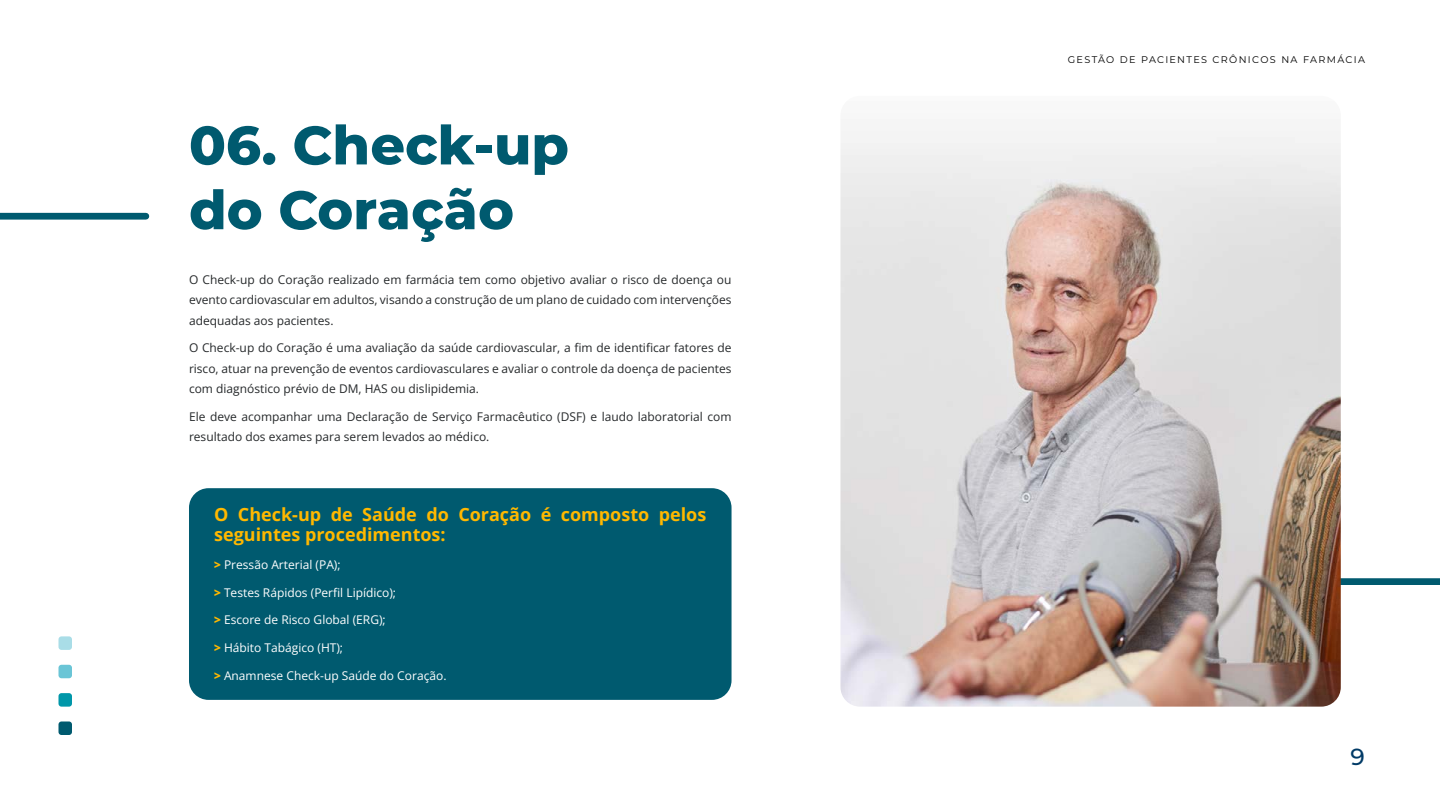
<style>
.page{position:relative;width:1440px;height:810px;background:#fff}
.page>*{position:absolute;margin:0;border:0;box-sizing:border-box;transform-origin:0 0}
.t1{font:800 54px/64.8px "Montserrat";color:#005a6f}
.t2{font:500 23.25px "Montserrat";color:#013a66}
.t3{font:700 18px/20.2px "Open Sans";color:#ffb800}
.t4{font:12px/20.2px "Open Sans";color:#25282a;text-align:justify}
.t5{font:12px "Open Sans";color:#fff}
.t6{font:9.68px "Montserrat";letter-spacing:.14em;color:#000}
.s1{font-weight:800;color:#ffb800}
</style>
<div class="page">
<div style="left:58px;top:722px;width:14px;height:13px;background:#005a6f;border-radius:3px"></div>
<div style="left:58px;top:693px;width:14px;height:14px;background:#0097a9;border-radius:3px"></div>
<div style="left:58px;top:665px;width:14px;height:13px;background:#6ac5d6;border-radius:3px"></div>
<div style="left:58px;top:636px;width:14px;height:14px;background:#a9dde7;border-radius:3px"></div>
<div style="left:189px;top:488px;width:543px;height:212px;background:#005a6f;border-radius:20px"></div>
<div style="left:0;top:213px;width:146px;height:7px;background:#005a6f"></div>
<div style="left:1318px;top:578px;width:122px;height:7px;background:#005a6f"></div>
<img style="left:840px;top:131px;width:501px;height:576px">
<h1 class="t1" style="left:189px;top:110px;width:381px">06. Check-up do Coração</h1>
<p class="t4" style="left:189px;top:269px;width:544px">O Check-up do Coração realizado em farmácia tem como objetivo avaliar o risco de doença ou evento cardiovascular em adultos, visando a construção de um plano de cuidado com intervenções adequadas aos pacientes.</p>
<p class="t4" style="left:189px;top:338px;width:544px">O Check-up do Coração é uma avaliação da saúde cardiovascular, a fim de identificar fatores de risco, atuar na prevenção de eventos cardiovasculares e avaliar o controle da doença de pacientes com diagnóstico prévio de DM, HAS ou dislipidemia.</p>
<p class="t4" style="left:189px;top:406px;width:544px">Ele deve acompanhar uma Declaração de Serviço Farmacêutico (DSF) e laudo laboratorial com resultado dos exames para serem levados ao médico.</p>
<h3 class="t3" style="left:214px;top:504px;width:494px">O Check-up de Saúde do Coração é composto pelos seguintes procedimentos:</h3>
<p class="t5" style="left:214px;top:556px;width:128px"><span class="s1">&gt;</span> Pressão Arterial (PA);</p>
<p class="t5" style="left:214px;top:584px;width:184px"><span class="s1">&gt;</span> Testes Rápidos (Perfil Lipídico);</p>
<p class="t5" style="left:214px;top:612px;width:173px"><span class="s1">&gt;</span> Escore de Risco Global (ERG);</p>
<p class="t5" style="left:214px;top:639px;width:131px"><span class="s1">&gt;</span> Hábito Tabágico (HT);</p>
<p class="t5" style="left:214px;top:667px;width:234px"><span class="s1">&gt;</span> Anamnese Check-up Saúde do Coração.</p>
<p class="t6" style="left:1068px;top:53px;width:299px">GESTÃO DE PACIENTES CRÔNICOS NA FARMÁCIA</p>
<h2 class="t2" style="left:1351px;top:741px;width:16px">9</h2>
</div>
